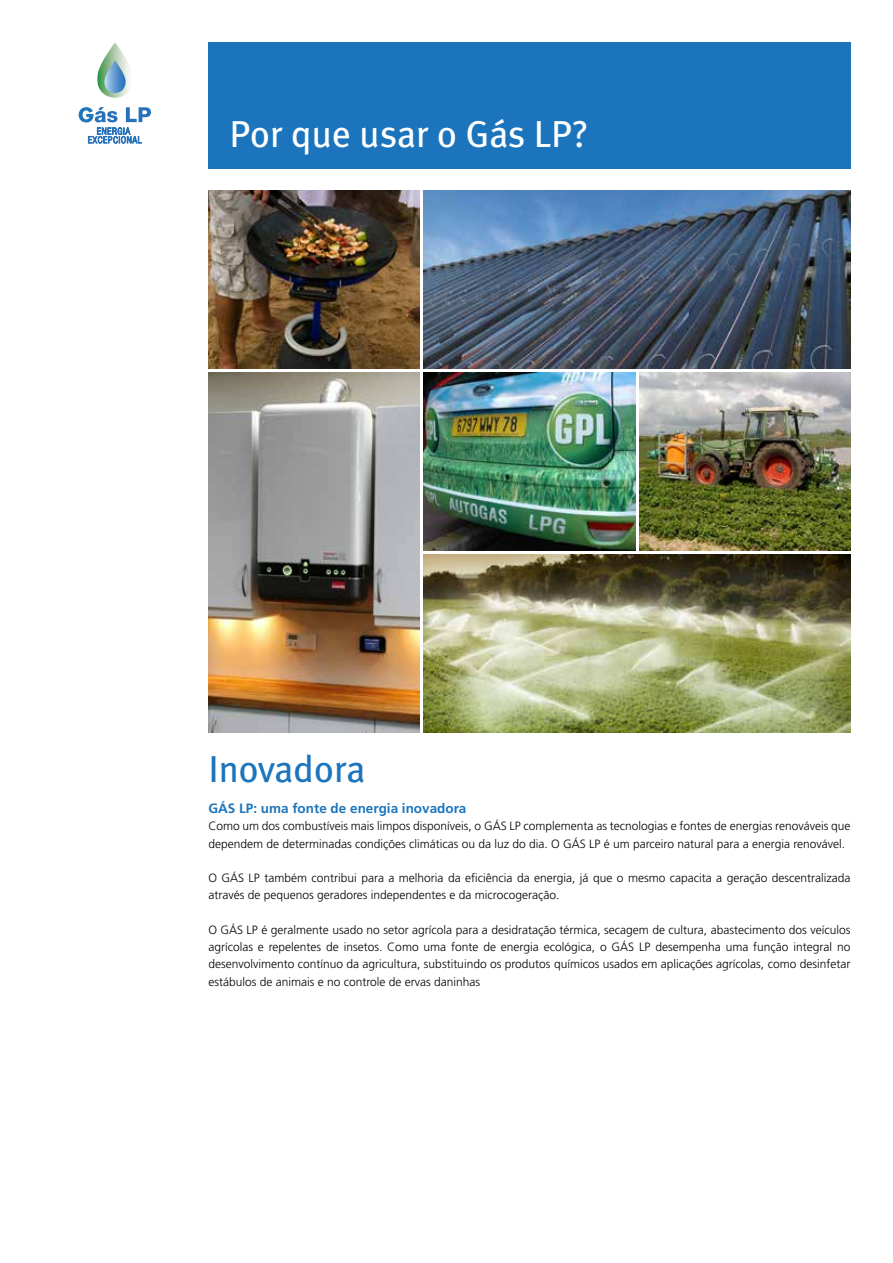
<style>
.page{position:relative;width:893px;height:1263px;background:#fff}
.page>*{position:absolute;margin:0;border:0;box-sizing:border-box;transform-origin:0 0}
.t1{font:37.5px "Meta Plus";color:#fff}
.t2{font:37.5px "Meta Plus";color:#1c75bc}
.t3{font:700 13.5px "Frutiger LT Std";color:#1c75bc}
.t4{font:300 12px/17.2px "Frutiger LT Std";color:#000}
</style>
<div class="page">
<div style="left:208px;top:43px;width:642px;height:126px;background:#1c75bc"></div>
<img style="left:208px;top:190px;width:212px;height:178px">
<img style="left:208px;top:372px;width:212px;height:361px">
<img style="left:424px;top:190px;width:426px;height:178px">
<img style="left:424px;top:555px;width:426px;height:178px">
<img style="left:424px;top:372px;width:211px;height:178px">
<img style="left:639px;top:372px;width:211px;height:178px">
<svg style="left:97px;top:43px;width:33px;height:55px"></svg>
<svg style="left:79px;top:107px;width:72px;height:36px"></svg>
<h1 class="t1" style="left:230px;top:113px;width:360px">Por que usar o Gás LP?</h1>
<h1 class="t2" style="left:208px;top:747px;width:158px">Inovadora</h1>
<p class="t3" style="left:208px;top:800px;width:260px">GÁS LP: uma fonte de energia inovadora</p>
<p class="t4" style="left:208px;top:818px;width:644px">Como um dos combustíveis mais limpos disponíveis, o GÁS LP complementa as tecnologias e fontes de energias renováveis que dependem de determinadas condições climáticas ou da luz do dia. O GÁS LP é um parceiro natural para a energia renovável.</p>
<p class="t4" style="left:208px;top:869px;width:644px">O GÁS LP também contribui para a melhoria da eficiência da energia, já que o mesmo capacita a geração descentralizada através de pequenos geradores independentes e da microcogeração.</p>
<p class="t4" style="left:208px;top:921px;width:644px;text-align:justify">O GÁS LP é geralmente usado no setor agrícola para a desidratação térmica, secagem de cultura, abastecimento dos veículos agrícolas e repelentes de insetos. Como uma fonte de energia ecológica, o GÁS LP desempenha uma função integral no desenvolvimento contínuo da agricultura, substituindo os produtos químicos usados em aplicações agrícolas, como desinfetar estábulos de animais e no controle de ervas daninhas</p>
</div>
